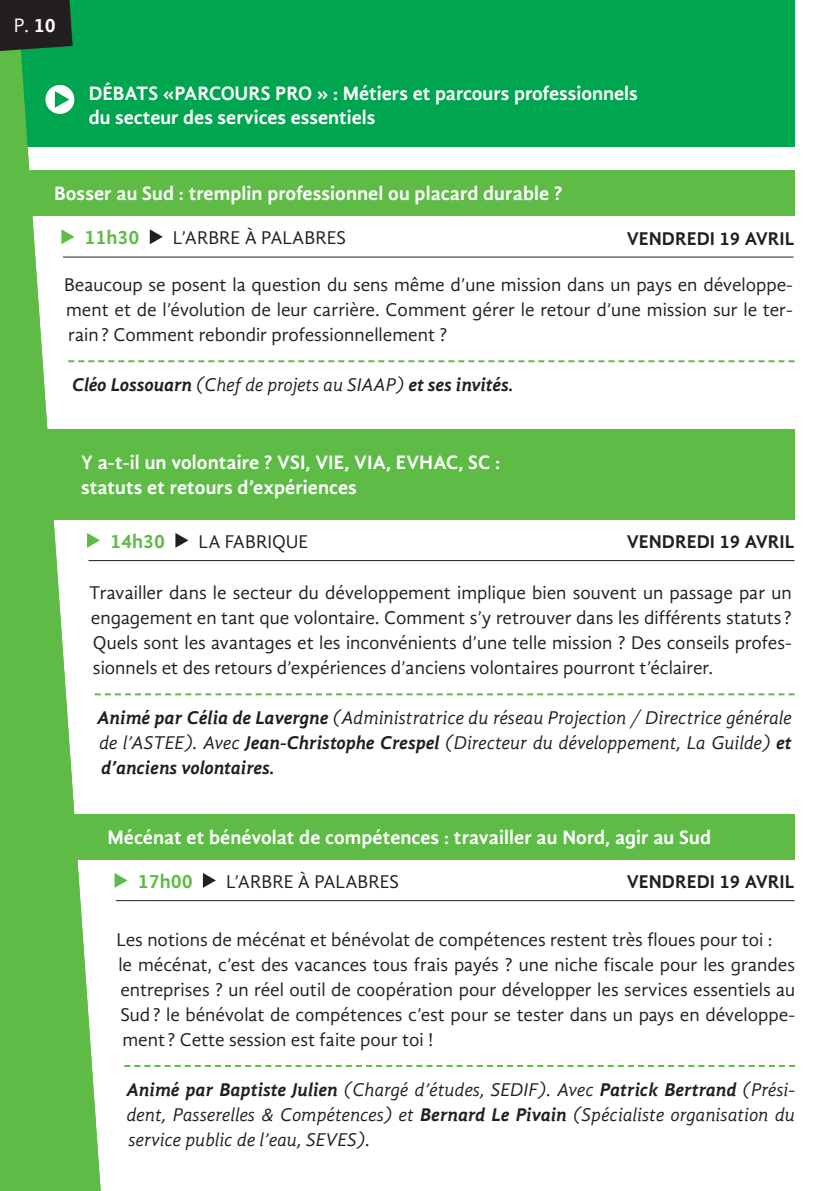
<style>
.page{position:relative;width:840px;height:1191px;background:#fff}
.page>*{position:absolute;margin:0;border:0;box-sizing:border-box;transform-origin:0 0}
.t1{font:700 20px "Gandhi Sans";letter-spacing:.005em;color:#fff}
.t2{font:700 20px "Gandhi Sans";color:#5dbb46}
.t3{font:20px "Gandhi Sans";color:#fff}
.t4{font:19px/25px "Gandhi Sans";color:#231f20;text-align:justify}
.t5{font:italic 19px/25px "Gandhi Sans";color:#231f20;text-align:justify}
.t6{font:italic 700 19px "Gandhi Sans";letter-spacing:-.005em;color:#231f20}
.t7{font:700 19px "Gandhi Sans";color:#231f20}
.s1{font-weight:700}
.s2{font-weight:400}
</style>
<div class="page">
<div style="left:0;top:0;width:794px;height:147px;background:#00a54f"></div>
<div style="left:15px;top:170px;width:779px;height:46px;background:#5dbb46"></div>
<div style="left:15px;top:814px;width:779px;height:46px;background:#5dbb46"></div>
<div style="left:15px;top:429px;width:779px;height:91px;background:#5dbb46"></div>
<svg style="left:0;top:51px;width:101px;height:1140px;fill:#5dbb46"></svg>
<svg style="left:87px;top:533px;width:13px;height:15px"></svg>
<svg style="left:175px;top:533px;width:13px;height:15px"></svg>
<hr style="left:88px;top:560px;width:706px;height:1px;background:#231f20">
<svg style="left:0;top:0;width:73px;height:51px;background:#202823"></svg>
<svg style="left:68px;top:360px;width:726px;height:2px"></svg>
<svg style="left:95px;top:693px;width:699px;height:2px"></svg>
<svg style="left:124px;top:1065px;width:670px;height:2px"></svg>
<svg style="left:61px;top:229px;width:13px;height:15px"></svg>
<svg style="left:150px;top:229px;width:13px;height:15px"></svg>
<hr style="left:63px;top:256px;width:730px;height:1px;background:#231f20">
<svg style="left:114px;top:873px;width:13px;height:15px"></svg>
<svg style="left:203px;top:873px;width:13px;height:15px"></svg>
<hr style="left:116px;top:900px;width:678px;height:1px;background:#231f20">
<div style="left:45px;top:85px;width:29px;height:29px;background:#fff;border-radius:50%"></div>
<svg style="left:55px;top:91px;width:14px;height:17px"></svg>
<p class="t3" style="left:14px;top:14px;width:43px">P. <span class="s1">10</span></p>
<p class="t1" style="left:89px;top:82px;width:550px">DÉBATS «PARCOURS PRO » : Métiers et parcours professionnels</p>
<p class="t1" style="left:89px;top:106px;width:288px">du secteur des services essentiels</p>
<p class="t1" style="left:54px;top:181px;width:509px">Bosser au Sud : tremplin professionnel ou placard durable ?</p>
<p class="t2" style="left:84px;top:226px;width:56px">11h30</p>
<p class="t4" style="left:173px;top:225px;width:174px">L’ARBRE À PALABRES</p>
<p class="t7" style="left:626px;top:227px;width:169px">VENDREDI 19 AVRIL</p>
<p class="t4" style="left:64px;top:272px;width:730px">Beaucoup se posent la question du sens même d’une mission dans un pays en développe&shy;ment et de l’évolution de leur carrière. Comment gérer le retour d’une mission sur le ter&shy;rain? Comment rebondir professionnellement ?</p>
<p class="t6" style="left:72px;top:374px;width:442px">Cléo Lossouarn <span class="s2">(Chef de projets au SIAAP)</span> et ses invités.</p>
<p class="t1" style="left:81px;top:450px;width:420px">Y a-t-il un volontaire ? VSI, VIE, VIA, EVHAC, SC :</p>
<p class="t1" style="left:81px;top:475px;width:277px">statuts et retours d’expériences</p>
<p class="t2" style="left:110px;top:530px;width:56px">14h30</p>
<p class="t4" style="left:198px;top:528px;width:111px">LA FABRIQUE</p>
<p class="t7" style="left:626px;top:531px;width:169px">VENDREDI 19 AVRIL</p>
<p class="t4" style="left:89px;top:580px;width:704px">Travailler dans le secteur du développement implique bien souvent un passage par un engagement en tant que volontaire. Comment s’y retrouver dans les différents statuts ?<br>Quels sont les avantages et les inconvénients d’une telle mission ? Des conseils profes&shy;sionnels et des retours d’expériences d’anciens volontaires pourront t’éclairer.</p>
<p class="t5" style="left:97px;top:705px;width:696px"><span class="s1">Animé par Célia de Lavergne</span> (Administratrice du réseau Projection / Directrice générale de l’ASTEE). Avec <span class="s1">Jean-Christophe Crespel</span> (Directeur du développement, La Guilde) <span class="s1">et d’anciens volontaires.</span></p>
<p class="t1" style="left:107px;top:826px;width:604px">Mécénat et bénévolat de compétences : travailler au Nord, agir au Sud</p>
<p class="t2" style="left:138px;top:869px;width:56px">17h00</p>
<p class="t4" style="left:226px;top:868px;width:174px">L’ARBRE À PALABRES</p>
<p class="t7" style="left:626px;top:871px;width:169px">VENDREDI 19 AVRIL</p>
<p class="t4" style="left:116px;top:927px;width:657px">Les notions de mécénat et bénévolat de compétences restent très floues pour toi :</p>
<p class="t4" style="left:118px;top:952px;width:678px">le mécénat, c’est des vacances tous frais payés ? une niche fiscale pour les grandes entreprises ? un réel outil de coopération pour développer les services essentiels au Sud? le bénévolat de compétences c’est pour se tester dans un pays en développe&shy;ment ? Cette session est faite pour toi !</p>
<p class="t5" style="left:126px;top:1076px;width:670px"><span class="s1">Animé par Baptiste Julien</span> (Chargé d’études, SEDIF). Avec <span class="s1">Patrick Bertrand</span> (Prési&shy;dent, Passerelles &amp; Compétences) et <span class="s1">Bernard Le Pivain</span> (Spécialiste organisation du service public de l’eau, SEVES).</p>
</div>
